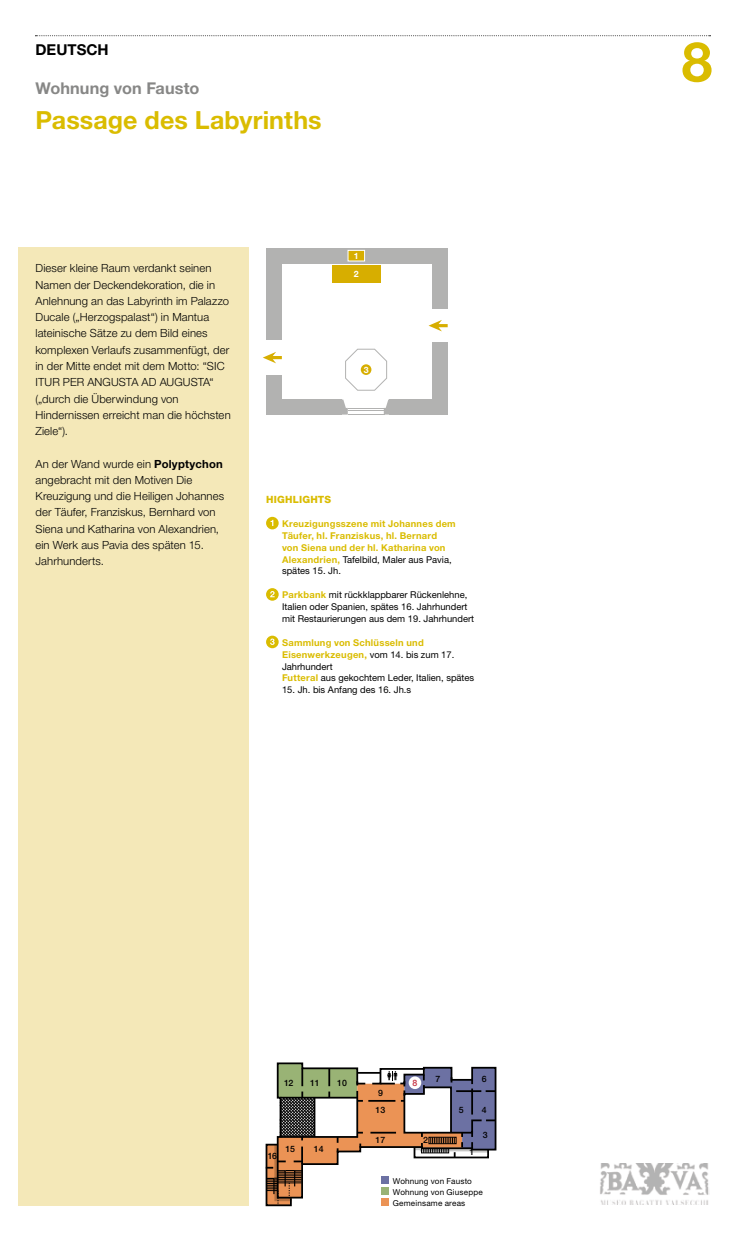
<style>
.page{position:relative;width:745px;height:1241px;background:#fff}
.page>*{position:absolute;margin:0;border:0;box-sizing:border-box;transform-origin:0 0}
.t1{font:700 55px "Helvetica Neue";color:#dabc00}
.t2{font:700 25px "Helvetica Neue";letter-spacing:.005em;color:#dabc00}
.t3{font:700 16.25px "Helvetica Neue";letter-spacing:.005em;color:#878786}
.t4{font:700 15px "Helvetica Neue";color:#000}
.t5{font:300 11.25px/16.2px "Helvetica Neue";letter-spacing:.01em;color:#000}
.t6{font:800 10px "Helvetica Neue";letter-spacing:.02em;color:#dabc00}
.t7{font:9.38px/11.9px "Helvetica Neue";color:#000}
.t8{font:700 9.38px/11.9px "Helvetica Neue";letter-spacing:.025em;color:#dabc00}
.t9{font:500 8.75px/17.2px "Helvetica Neue";letter-spacing:-.005em;color:#000}
.t10{font:700 8.75px "Helvetica Neue";color:#fff}
.t11{font:500 8.75px "Helvetica Neue";color:#c42e40}
.t12{font:8.12px/10.8px "Helvetica Neue";letter-spacing:.02em;color:#000}
.s1{font-weight:700}
.s2{font-weight:400;color:#000}
.s3{font-weight:700;color:#dabc00}
</style>
<div class="page">
<div style="left:18px;top:247px;width:230px;height:958px;background:#f4e8b8"></div>
<div style="left:389px;top:399px;width:58px;height:15px;background:#b2b2b1"></div>
<div style="left:266px;top:399px;width:75px;height:15px;background:#b2b2b1"></div>
<div style="left:266px;top:248px;width:16px;height:92px;background:#b2b2b1"></div>
<div style="left:266px;top:375px;width:16px;height:39px;background:#b2b2b1"></div>
<div style="left:432px;top:342px;width:15px;height:72px;background:#b2b2b1"></div>
<div style="left:432px;top:248px;width:15px;height:61px;background:#b2b2b1"></div>
<div style="left:266px;top:248px;width:181px;height:15px;background:#b2b2b1"></div>
<svg style="left:263px;top:352px;width:19px;height:11px"></svg>
<svg style="left:428px;top:320px;width:19px;height:11px"></svg>
<svg style="left:341px;top:399px;width:6px;height:15px"></svg>
<svg style="left:383px;top:399px;width:6px;height:15px"></svg>
<hr style="left:347px;top:414px;width:37px;height:1px;background:#b2b2b1">
<hr style="left:347px;top:410px;width:37px;height:1px;background:#b2b2b1">
<hr style="left:347px;top:408px;width:37px;height:1px;background:#b2b2b1">
<div style="left:332px;top:265px;width:48px;height:5px;background:#d7ae00"></div>
<div style="left:332px;top:270px;width:48px;height:13px;background:#d7ae00"></div>
<svg style="left:345px;top:348px;width:42px;height:43px"></svg>
<div style="left:360px;top:364px;width:11px;height:11px;background:#d7ae00;border-radius:50%"></div>
<div style="left:348px;top:250px;width:16px;height:11px;background:#d7ae00"></div>
<div style="left:347px;top:250px;width:17px;height:11px;border:1px solid #fff"></div>
<svg style="left:266px;top:516px;width:12px;height:13px"></svg>
<svg style="left:270px;top:520px;width:3px;height:6px"></svg>
<svg style="left:266px;top:588px;width:12px;height:12px"></svg>
<svg style="left:270px;top:591px;width:4px;height:6px"></svg>
<svg style="left:266px;top:635px;width:12px;height:13px"></svg>
<svg style="left:270px;top:638px;width:4px;height:6px"></svg>
<img style="left:600px;top:1163px;width:109px;height:41px">
<svg style="left:35px;top:35px;width:675px;height:1px"></svg>
<svg style="left:265px;top:1062px;width:232px;height:144px"></svg>
<div style="left:408px;top:1076px;width:13px;height:12px;background:#fff;border-radius:50%"></div>
<div style="left:381px;top:1175px;width:8px;height:8px;background:#6c71a3"></div>
<div style="left:381px;top:1186px;width:8px;height:8px;background:#99b375"></div>
<div style="left:381px;top:1197px;width:8px;height:8px;background:#eb9355"></div>
<div style="left:392px;top:1177px;width:111px;height:38px;background:#fff"></div>
<h3 class="t4" style="left:35px;top:44px;width:75px">DEUTSCH</h3>
<h3 class="t3" style="left:35px;top:82px;width:165px">Wohnung von Fausto</h3>
<h2 class="t2" style="left:35px;top:111px;width:287px">Passage des Labyrinths</h2>
<p class="t10" style="left:353px;top:252px;width:6px">1</p>
<p class="t5" style="left:35px;top:261px;width:197px">Dieser kleine Raum verdankt seinen<br>Namen der Deckendekoration, die in<br>Anlehnung an das Labyrinth im Palazzo<br>Ducale („Herzogspalast“) in Mantua lateinische Sätze zu dem Bild eines komplexen Verlaufs zusammenfügt, der in der Mitte endet mit dem Motto: “SIC<br>ITUR PER ANGUSTA AD AUGUSTA“ („durch die Überwindung von<br>Hindernissen erreicht man die höchsten<br>Ziele“).</p>
<p class="t5" style="left:35px;top:456px;width:190px">An der Wand wurde ein <span class="s1">Polyptychon </span>angebracht mit den Motiven Die<br>Kreuzigung und die Heiligen Johannes der Täufer, Franziskus, Bernhard von<br>Siena und Katharina von Alexandrien, ein Werk aus Pavia des späten 15.<br>Jahrhunderts.</p>
<p class="t10" style="left:353px;top:270px;width:6px">2</p>
<p class="t10" style="left:363px;top:366px;width:6px">3</p>
<p class="t6" style="left:266px;top:494px;width:67px">HIGHLIGHTS</p>
<p class="t8" style="left:282px;top:518px;width:175px">Kreuzigungsszene mit Johannes dem<br>Täufer, hl. Franziskus, hl. Bernard von Siena und der hl. Katharina von<br>Alexandrien, <span class="s2">Tafelbild, Maler aus Pavia, spätes 15. Jh.</span></p>
<p class="t7" style="left:282px;top:589px;width:193px"><span class="s3">Parkbank</span> mit rückklappbarer Rückenlehne,<br>Italien oder Spanien, spätes 16. Jahrhundert mit Restaurierungen aus dem 19. Jahrhundert</p>
<p class="t7" style="left:282px;top:637px;width:194px"><span class="s3">Sammlung von Schlüsseln und<br>Eisenwerkzeugen,</span> vom 14. bis zum 17.<br>Jahrhundert<br><span class="s3">Futteral</span> aus gekochtem Leder, Italien, spätes</p>
<p class="t7" style="left:282px;top:684px;width:131px">15. Jh. bis Anfang des 16. Jh.s</p>
<p class="t9" style="left:284px;top:1073px;width:11px">12</p>
<p class="t11" style="left:412px;top:1077px;width:6px">8</p>
<p class="t9" style="left:310px;top:1073px;width:11px">11</p>
<p class="t9" style="left:337px;top:1073px;width:11px">10</p>
<p class="t9" style="left:435px;top:1070px;width:6px">7</p>
<p class="t9" style="left:481px;top:1070px;width:6px">6</p>
<p class="t9" style="left:375px;top:1083px;width:11px">9<br>13</p>
<p class="t9" style="left:375px;top:1130px;width:11px">17</p>
<p class="t9" style="left:423px;top:1130px;width:6px">2</p>
<p class="t9" style="left:458px;top:1101px;width:6px">5</p>
<p class="t9" style="left:481px;top:1101px;width:6px">4</p>
<p class="t9" style="left:482px;top:1125px;width:6px">3</p>
<p class="t9" style="left:267px;top:1147px;width:11px">16</p>
<p class="t9" style="left:285px;top:1140px;width:11px">15</p>
<p class="t9" style="left:314px;top:1140px;width:11px">14</p>
<p class="t9" style="left:469px;top:1143px;width:6px">1</p>
<p class="t12" style="left:392px;top:1176px;width:91px">Wohnung von Fausto<br>Wohnung von Giuseppe<br>Gemeinsame areas</p>
<h1 class="t1" style="left:681px;top:41px;width:32px">8</h1>
</div>
